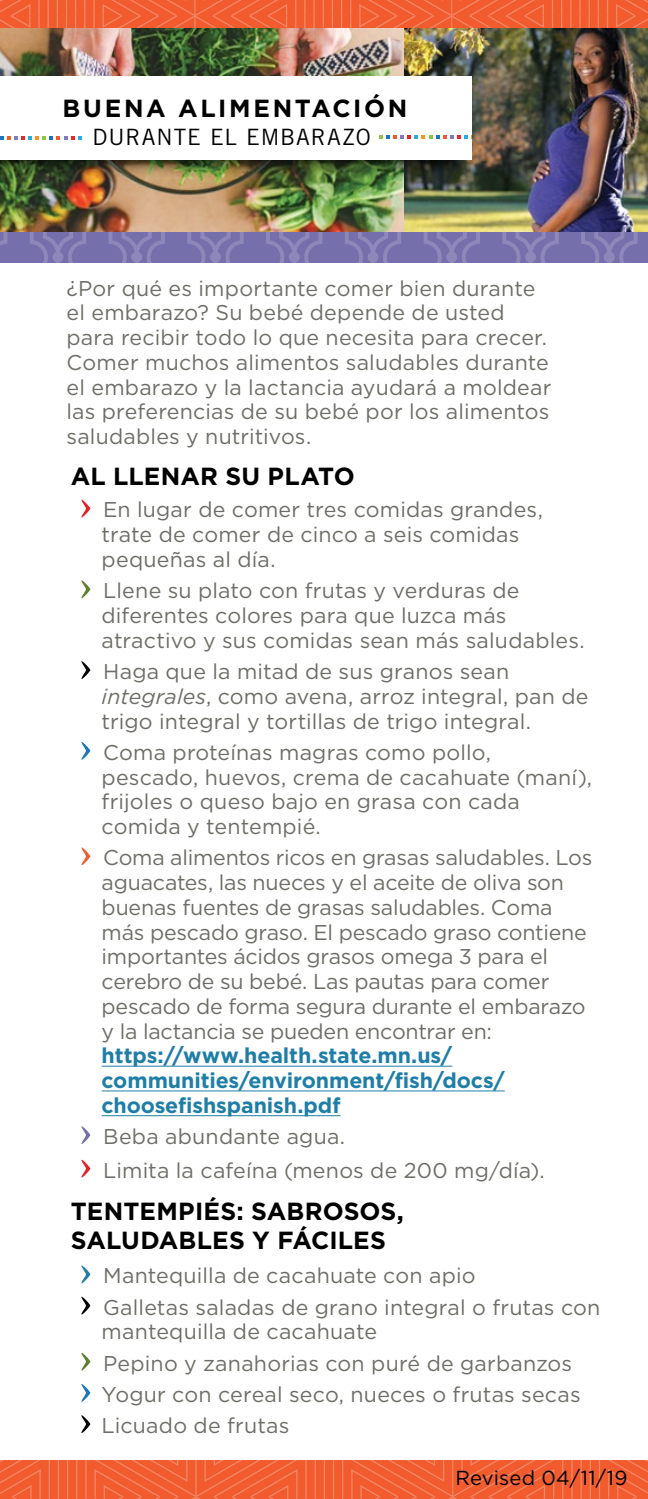
<style>
.page{position:relative;width:648px;height:1499px;background:#fff}
.page>*{position:absolute;margin:0;border:0;box-sizing:border-box;transform-origin:0 0}
.t1{font:700 24.75px/29.2px "Gotham HTF";letter-spacing:.01em;color:#000}
.t2{font:700 24.75px "Gotham HTF";letter-spacing:.105em;color:#000}
.t3{font:22.5px "Trade Gothic";letter-spacing:.045em;color:#000}
.t4{font:21.38px/24.8px "Gotham HTF";letter-spacing:.005em;color:#6d6e67}
.t5{font:20.25px "Gotham HTF";letter-spacing:.005em;color:#000}
.s1{font-style:italic}
.s2{font-weight:700;color:#1f7ea7}
</style>
<div class="page">
<img style="left:0;top:28px;width:648px;height:204px">
<svg style="left:0;top:232px;width:648px;height:30px;background:#7a74ae"></svg>
<div style="left:368px;top:252px;width:11px;height:10px;border:4px solid #fff;border-radius:50%"></div>
<img style="left:0;top:163px;width:472px;height:19px">
<div style="left:0;top:62px;width:490px;height:101px;background:#000;opacity:.75"></div>
<svg style="left:0;top:136px;width:81px;height:4px"></svg>
<svg style="left:379px;top:135px;width:93px;height:4px"></svg>
<svg style="left:0;top:1460px;width:648px;height:38px;background:#f16034"></svg>
<svg style="left:81px;top:1265px;width:9px;height:19px"></svg>
<svg style="left:81px;top:1296px;width:9px;height:19px"></svg>
<svg style="left:81px;top:1352px;width:9px;height:19px"></svg>
<svg style="left:81px;top:1384px;width:9px;height:18px"></svg>
<svg style="left:81px;top:1415px;width:9px;height:18px"></svg>
<svg style="left:0;top:0;width:648px;height:28px;background:#f16034"></svg>
<hr style="left:102px;top:1065px;width:350px;height:1px;background:#1f7ea7">
<hr style="left:102px;top:1090px;width:403px;height:1px;background:#1f7ea7">
<hr style="left:102px;top:1115px;width:239px;height:1px;background:#1f7ea7">
<svg style="left:81px;top:499px;width:9px;height:19px"></svg>
<svg style="left:81px;top:580px;width:9px;height:19px"></svg>
<svg style="left:81px;top:661px;width:9px;height:18px"></svg>
<svg style="left:81px;top:742px;width:9px;height:18px"></svg>
<svg style="left:81px;top:847px;width:9px;height:19px"></svg>
<svg style="left:81px;top:1126px;width:9px;height:18px"></svg>
<svg style="left:81px;top:1159px;width:9px;height:19px"></svg>
<h1 class="t2" style="left:62px;top:94px;width:347px">BUENA ALIMENTACIÓN</h1>
<h1 class="t3" style="left:93px;top:123px;width:280px">DURANTE EL EMBARAZO</h1>
<p class="t4" style="left:66px;top:275px;width:486px">¿Por qué es importante comer bien durante el embarazo? Su bebé depende de usted para recibir todo lo que necesita para crecer.<br>Comer muchos alimentos saludables durante el embarazo y la lactancia ayudará a moldear las preferencias de su bebé por los alimentos saludables y nutritivos.</p>
<h2 class="t1" style="left:71px;top:461px;width:285px">AL LLENAR SU PLATO</h2>
<p class="t4" style="left:102px;top:497px;width:443px">En lugar de comer tres comidas grandes, trate de comer de cinco a seis comidas pequeñas al día.</p>
<p class="t4" style="left:102px;top:578px;width:485px">Llene su plato con frutas y verduras de diferentes colores para que luzca más atractivo y sus comidas sean más saludables.</p>
<p class="t4" style="left:102px;top:659px;width:488px">Haga que la mitad de sus granos sean <span class="s1">integrales</span>, como avena, arroz integral, pan de trigo integral y tortillas de trigo integral.</p>
<p class="t4" style="left:102px;top:739px;width:492px">Coma proteínas magras como pollo,<br>pescado, huevos, crema de cacahuate (maní), frijoles o queso bajo en grasa con cada comida y tentempié.</p>
<p class="t4" style="left:102px;top:845px;width:492px">Coma alimentos ricos en grasas saludables. Los aguacates, las nueces y el aceite de oliva son buenas fuentes de grasas saludables. Coma más pescado graso. El pescado graso contiene importantes ácidos grasos omega 3 para el cerebro de su bebé. Las pautas para comer pescado de forma segura durante el embarazo y la lactancia se pueden encontrar en: <span class="s2">https://www.health.state.mn.us/ communities/environment/fish/docs/ choosefishspanish.pdf</span></p>
<p class="t4" style="left:103px;top:1123px;width:244px">Beba abundante agua.</p>
<p class="t4" style="left:103px;top:1157px;width:443px">Limita la cafeína (menos de 200 mg/día).</p>
<h2 class="t1" style="left:71px;top:1196px;width:335px">TENTEMPIÉS: SABROSOS,<br>SALUDABLES Y FÁCILES</h2>
<p class="t4" style="left:103px;top:1263px;width:374px">Mantequilla de cacahuate con apio</p>
<p class="t4" style="left:102px;top:1294px;width:500px">Galletas saladas de grano integral o frutas con mantequilla de cacahuate</p>
<p class="t4" style="left:103px;top:1350px;width:470px">Pepino y zanahorias con puré de garbanzos</p>
<p class="t4" style="left:102px;top:1381px;width:481px">Yogur con cereal seco, nueces o frutas secas</p>
<p class="t4" style="left:102px;top:1412px;width:189px">Licuado de frutas</p>
<p class="t5" style="left:455px;top:1466px;width:174px">Revised 04/11/19</p>
</div>
